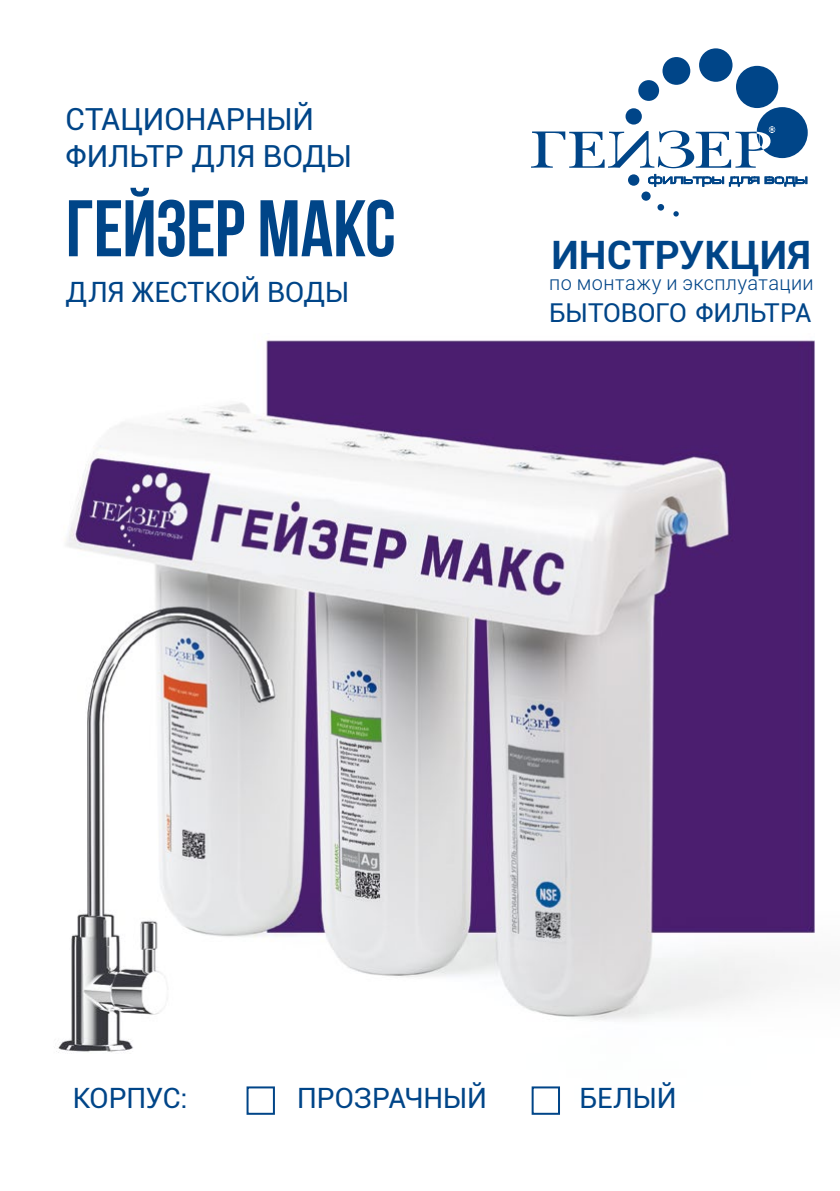
<style>
.page{position:relative;width:840px;height:1191px;background:#fff}
.page>*{position:absolute;margin:0;border:0;box-sizing:border-box;transform-origin:0 0}
.t1{font:700 80px "Bebas Neue";letter-spacing:-.01em;color:#004588}
.t2{font:700 39.2px "Roboto";letter-spacing:.005em;color:#004588}
.t3{font:30.4px/36.6px "Roboto";color:#004588}
.t4{font:28px "Roboto";letter-spacing:-.005em;color:#004588}
.t5{font:26px "Roboto";color:#004588}
.t6{font:300 20px "Roboto";letter-spacing:.015em;color:#004588}
</style>
<div class="page">
<img style="left:54px;top:48px;width:761px;height:1067px">
<div style="left:246px;top:1086px;width:29px;height:28px;border:2px solid #004588"></div>
<div style="left:531px;top:1086px;width:28px;height:28px;border:2px solid #004588"></div>
<div style="left:662px;top:57px;width:28px;height:28px;background:#004588;border-radius:50%"></div>
<div style="left:698px;top:48px;width:34px;height:34px;background:#004588;border-radius:50%"></div>
<svg style="left:627px;top:174px;width:12px;height:12px"></svg>
<div style="left:641px;top:191px;width:9px;height:10px;background:#004588;border-radius:50%"></div>
<div style="left:657px;top:204px;width:6px;height:7px;background:#004588;border-radius:50%"></div>
<svg style="left:673px;top:211px;width:5px;height:5px"></svg>
<div style="left:638px;top:80px;width:20px;height:21px;background:#004588;border-radius:50%"></div>
<div style="left:735px;top:66px;width:42px;height:42px;background:#004588;border-radius:50%"></div>
<svg style="left:530px;top:107px;width:277px;height:61px"></svg>
<svg style="left:647px;top:174px;width:160px;height:13px"></svg>
<p class="t3" style="left:66px;top:100px;width:287px">СТАЦИОНАРНЫЙ<br>ФИЛЬТР ДЛЯ ВОДЫ</p>
<h1 class="t1" style="left:66px;top:185px;width:331px">ГЕЙЗЕР МАКС</h1>
<p class="t4" style="left:66px;top:273px;width:285px">ДЛЯ ЖЕСТКОЙ ВОДЫ</p>
<h2 class="t2" style="left:551px;top:227px;width:261px">ИНСТРУКЦИЯ</h2>
<p class="t5" style="left:549px;top:295px;width:263px">БЫТОВОГО ФИЛЬТРА</p>
<p class="t6" style="left:549px;top:269px;width:266px">по монтажу и эксплуатации</p>
<p class="t4" style="left:73px;top:1078px;width:116px">КОРПУС:</p>
<p class="t4" style="left:297px;top:1078px;width:191px">ПРОЗРАЧНЫЙ</p>
<p class="t4" style="left:579px;top:1078px;width:98px">БЕЛЫЙ</p>
</div>
